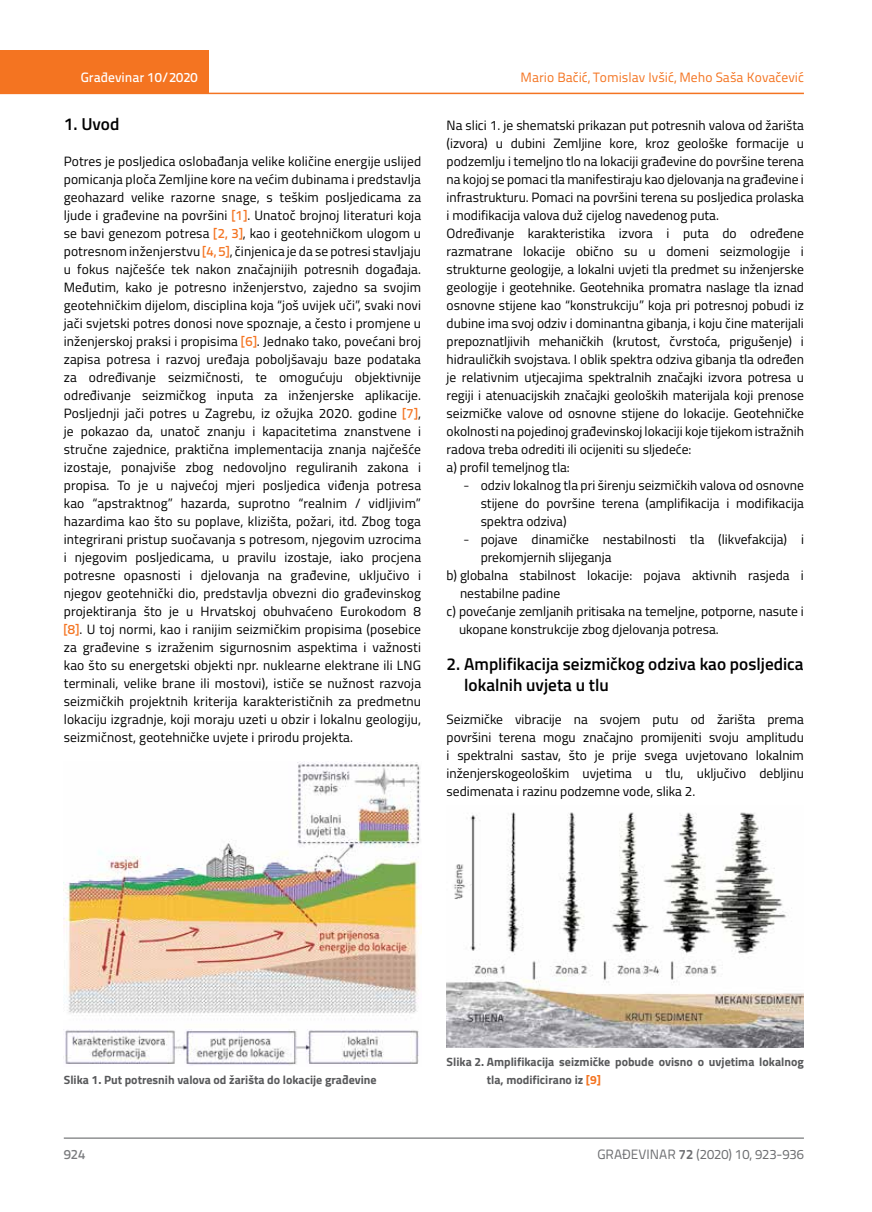
<style>
.page{position:relative;width:872px;height:1212px;background:#fff}
.page>*{position:absolute;margin:0;border:0;box-sizing:border-box;transform-origin:0 0}
.t1{font:600 17.25px/21px "Titillium";color:#000}
.t2{font:13.5px/18px "Titillium";color:#000;text-align:justify}
.t3{font:13.5px "Titillium Text 22 L";color:#f47421}
.t4{font:13.5px "Titillium Text 22 L";color:#6d6e71}
.t5{font:500 13.5px "Titillium Text 22 L";color:#fff}
.t6{font:500 13.5px "Titillium Text 22 L";color:#797a7d}
.t7{font:700 12px/18px "Titillium";color:#58595b}
.s1{font-family:"Titillium Text 22 L";font-weight:500;color:#f47421}
.s2{font-family:"Titillium Text 22 L";font-weight:300}
.s3{color:#f47421}
.s4{font-weight:700}
</style>
<div class="page">
<div style="left:0;top:50px;width:208px;height:44px;background:#f47421"></div>
<hr style="left:0;top:93px;width:804px;height:1px;background:#f47421">
<hr style="left:64px;top:1138px;width:740px;height:1px;background:#58595b">
<img style="left:64px;top:761px;width:357px;height:304px">
<img style="left:446px;top:812px;width:358px;height:235px">
<p class="t5" style="left:81px;top:67px;width:118px">Građevinar 10/2020</p>
<p class="t1" style="left:64px;top:112px;width:57px">1. Uvod</p>
<p class="t2" style="left:64px;top:151px;width:359px">Potres je posljedica oslobađanja velike količine energije uslijed pomicanja ploča Zemljine kore na većim dubinama i predstavlja geohazard velike razorne snage, s teškim posljedicama za ljude i građevine na površini <span class="s1">[1]</span>. Unatoč brojnoj literaturi koja se bavi genezom potresa <span class="s1">[2, 3]</span>, kao i geotehničkom ulogom u potresnom inženjerstvu <span class="s1">[4, 5]</span>, činjenica je da se potresi stavljaju u fokus najčešće tek nakon značajnijih potresnih događaja.<br>Međutim, kako je potresno inženjerstvo, zajedno sa svojim geotehničkim dijelom, disciplina koja “još uvijek uči”, svaki novi jači svjetski potres donosi nove spoznaje, a često i promjene u inženjerskoj praksi i propisima <span class="s1">[6]</span>. Jednako tako, povećani broj zapisa potresa i razvoj uređaja poboljšavaju baze podataka za određivanje seizmičnosti, te omogućuju objektivnije određivanje seizmičkog inputa za inženjerske aplikacije.<br>Posljednji jači potres u Zagrebu, iz ožujka 2020. godine <span class="s1">[7]</span>, je pokazao da, unatoč znanju i kapacitetima znanstvene i stručne zajednice, praktična implementacija znanja najčešće izostaje, ponajviše zbog nedovoljno reguliranih zakona i propisa. To je u najvećoj mjeri posljedica viđenja potresa kao “apstraktnog” hazarda, suprotno “realnim / vidljivim” hazardima kao što su poplave, klizišta, požari, itd. Zbog toga integrirani pristup suočavanja s potresom, njegovim uzrocima i njegovim posljedicama, u pravilu izostaje, iako procjena potresne opasnosti i djelovanja na građevine, uključivo i njegov geotehnički dio, predstavlja obvezni dio građevinskog projektiranja što je u Hrvatskoj obuhvaćeno Eurokodom 8 <span class="s1">[8]</span>. U toj normi, kao i ranijim seizmičkim propisima (posebice za građevine s izraženim sigurnosnim aspektima i važnosti kao što su energetski objekti npr. nuklearne elektrane ili LNG terminali, velike brane ili mostovi), ističe se nužnost razvoja seizmičkih projektnih kriterija karakterističnih za predmetnu lokaciju izgradnje, koji moraju uzeti u obzir i lokalnu geologiju, seizmičnost, geotehničke uvjete i prirodu projekta.</p>
<p class="t3" style="left:520px;top:68px;width:285px">Mario Bačić, Tomislav Ivšić, Meho Saša Kovačević</p>
<p class="t2" style="left:446px;top:115px;width:359px;text-align:left">Na slici 1. je shematski prikazan put potresnih valova od žarišta (izvora) u dubini Zemljine kore, kroz geološke formacije u podzemlju i temeljno tlo na lokaciji građevine do površine terena na kojoj se pomaci tla manifestiraju kao djelovanja na građevine i infrastrukturu. Pomaci na površini terena su posljedica prolaska i modifikacija valova duž cijelog navedenog puta.<br>Određivanje karakteristika izvora i puta do određene razmatrane lokacije obično su u domeni seizmologije i strukturne geologije, a lokalni uvjeti tla predmet su inženjerske geologije i geotehnike. Geotehnika promatra naslage tla iznad osnovne stijene kao “konstrukciju” koja pri potresnoj pobudi iz dubine ima svoj odziv i dominantna gibanja, i koju čine materijali prepoznatljivih mehaničkih (krutost, čvrstoća, prigušenje) i hidrauličkih svojstava. I oblik spektra odziva gibanja tla određen je relativnim utjecajima spektralnih značajki izvora potresa u regiji i atenuacijskih značajki geoloških materijala koji prenose seizmičke valove od osnovne stijene do lokacije. Geotehničke okolnosti na pojedinoj građevinskoj lokaciji koje tijekom istražnih radova treba odrediti ili ocijeniti su sljedeće:<br>a) profil temeljnog tla:</p>
<p class="t2" style="left:480px;top:475px;width:325px;text-indent:-17px"><span class="s2">-</span> odziv lokalnog tla pri širenju seizmičkih valova od osnovne stijene do površine terena (amplifikacija i modifikacija spektra odziva)</p>
<p class="t2" style="left:463px;top:529px;width:342px"><span class="s2">-</span> pojave dinamičke nestabilnosti tla (likvefakcija) i</p>
<p class="t2" style="left:480px;top:547px;width:132px">prekomjernih slijeganja</p>
<p class="t2" style="left:446px;top:565px;width:359px">b) globalna stabilnost lokacije: pojava aktivnih rasjeda i</p>
<p class="t2" style="left:460px;top:583px;width:102px">nestabilne padine</p>
<p class="t2" style="left:446px;top:601px;width:359px">c) povećanje zemljanih pritisaka na temeljne, potporne, nasute i</p>
<p class="t2" style="left:459px;top:619px;width:261px">ukopane konstrukcije zbog djelovanja potresa.</p>
<p class="t1" style="left:464px;top:653px;width:341px;text-indent:-18px">2. Amplifikacija seizmičkog odziva kao posljedica lokalnih uvjeta u tlu</p>
<p class="t2" style="left:446px;top:710px;width:359px">Seizmičke vibracije na svojem putu od žarišta prema površini terena mogu značajno promijeniti svoju amplitudu i spektralni sastav, što je prije svega uvjetovano lokalnim inženjerskogeološkim uvjetima u tlu, uključivo debljinu sedimenata i razinu podzemne vode, slika 2.</p>
<p class="t7" style="left:64px;top:1070px;width:314px">Slika 1. Put potresnih valova od žarišta do lokacije građevine</p>
<p class="t7" style="left:487px;top:1052px;width:318px;text-indent:-40px">Slika 2. Amplifikacija seizmičke pobude ovisno o uvjetima lokalnog tla, modificirano iz <span class="s3">[9]</span></p>
<p class="t6" style="left:64px;top:1144px;width:23px">924</p>
<p class="t4" style="left:597px;top:1144px;width:208px">GRAĐEVINAR <span class="s4">72</span> (2020) 10, 923-936</p>
</div>
